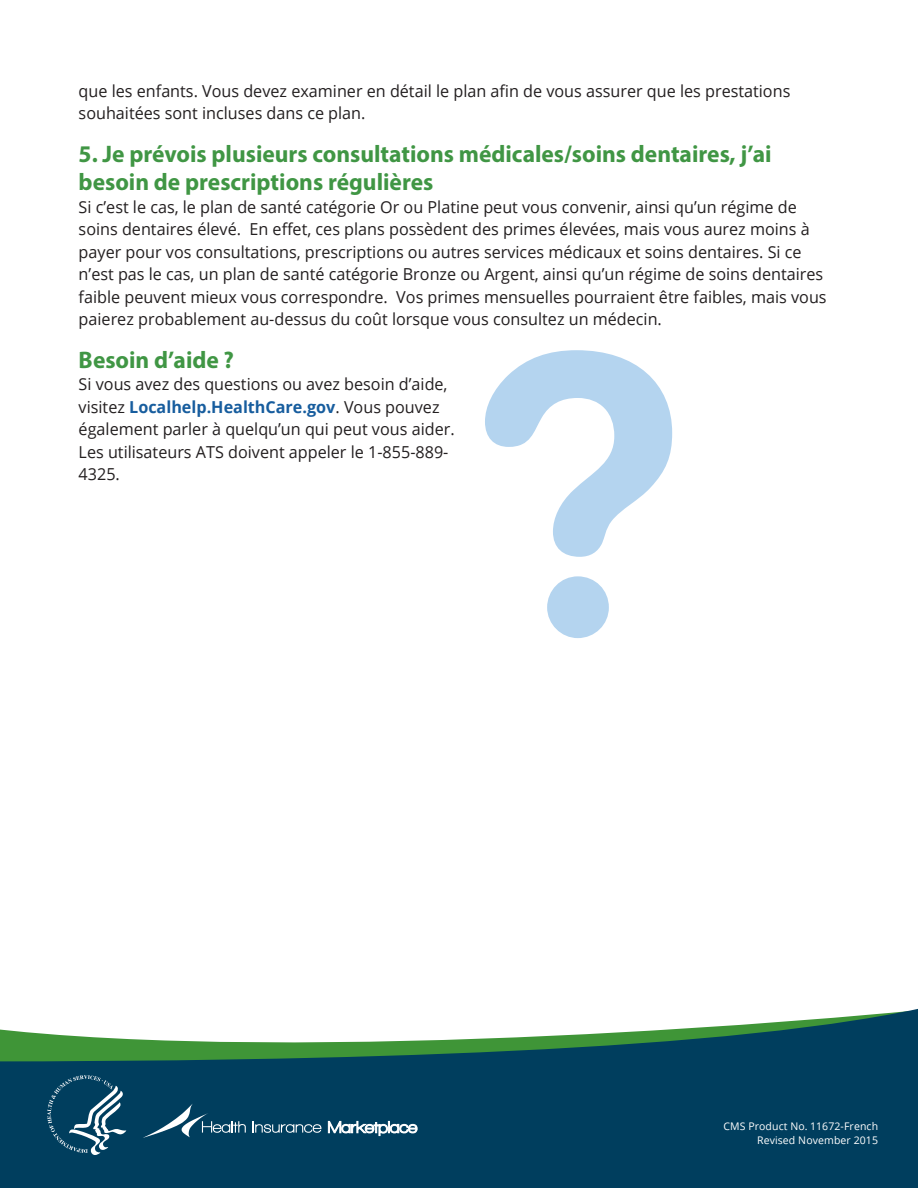
<style>
.page{position:relative;width:918px;height:1188px;background:#fff}
.page>*{position:absolute;margin:0;border:0;box-sizing:border-box;transform-origin:0 0}
.Heading{font:700 24px/28.8px "Myriad Pro";color:#409644}
.body{font:16.5px/22.5px "Open Sans";color:#231f20}
.t1{font:10.5px "Open Sans";letter-spacing:.01em;color:#fff}
.s1{font-weight:700;color:#175d9e}
</style>
<div class="page">
<svg style="left:0;top:1008px;width:918px;height:180px;background:#2c6273"></svg>
<svg style="left:143px;top:1104px;width:103px;height:34px;background:#255a75"></svg>
<svg style="left:253px;top:1121px;width:68px;height:12px"></svg>
<svg style="left:328px;top:1121px;width:89px;height:15px"></svg>
<svg style="left:47px;top:1075px;width:79px;height:80px;background:#2a5d78"></svg>
<div style="left:547px;top:576px;width:62px;height:62px;background:#b4d4ef;border-radius:50%"></div>
<svg style="left:485px;top:350px;width:187px;height:207px"></svg>
<p class="body" style="left:79px;top:79px;width:713px">que les enfants. Vous devez examiner en détail le plan afin de vous assurer que les prestations souhaitées sont incluses dans ce plan.</p>
<p class="Heading" style="left:79px;top:138px;width:695px">5. Je prévois plusieurs consultations médicales/soins dentaires, j’ai besoin de prescriptions régulières</p>
<p class="body" style="left:79px;top:195px;width:749px">Si c’est le cas, le plan de santé catégorie Or ou Platine peut vous convenir, ainsi qu’un régime de soins dentaires élevé. En effet, ces plans possèdent des primes élevées, mais vous aurez moins à payer pour vos consultations, prescriptions ou autres services médicaux et soins dentaires. Si ce n’est pas le cas, un plan de santé catégorie Bronze ou Argent, ainsi qu’un régime de soins dentaires faible peuvent mieux vous correspondre. Vos primes mensuelles pourraient être faibles, mais vous paierez probablement au-dessus du coût lorsque vous consultez un médecin.</p>
<p class="Heading" style="left:79px;top:344px;width:157px">Besoin d’aide ?</p>
<p class="body" style="left:79px;top:373px;width:377px">Si vous avez des questions ou avez besoin d’aide, visitez <span class="s1">Localhelp.HealthCare.gov</span>. Vous pouvez également parler à quelqu’un qui peut vous aider.<br>Les utilisateurs ATS doivent appeler le 1-855-889- 4325.</p>
<p class="t1" style="left:723px;top:1119px;width:156px">CMS Product No. 11672-French</p>
<p class="t1" style="left:757px;top:1133px;width:123px">Revised November 2015</p>
</div>
